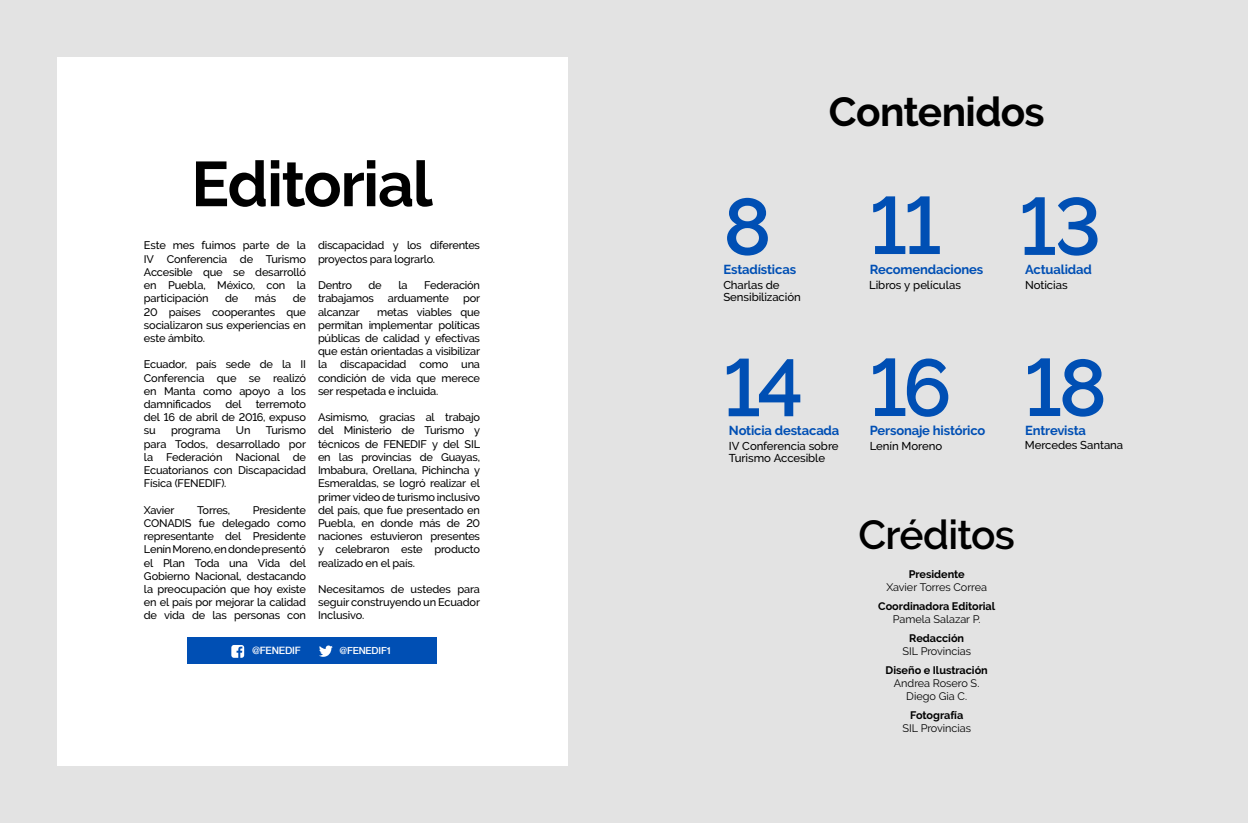
<style>
.page{position:relative;width:1248px;height:823px;background:#fff}
.page>*{position:absolute;margin:0;border:0;box-sizing:border-box;transform-origin:0 0}
.t1{font:600 80.3px/161.2px "Raleway";letter-spacing:-.04em;color:#004fb4}
.t2{font:700 63px "Raleway";letter-spacing:-.025em;color:#000}
.t3{font:700 40.5px "Raleway";letter-spacing:-.015em;color:#000}
.t4{font:600 40.5px "Raleway";letter-spacing:-.02em;color:#000}
.t5{font:700 13px "Raleway";letter-spacing:-.015em;color:#004fb4}
.t6{font:500 11.4px/11.8px "Raleway";letter-spacing:-.005em;color:#000}
.t7{font:500 11px/13.2px "Raleway";letter-spacing:-.02em;color:#000;text-align:justify}
.t8{font:10.9px/13.1px "Raleway";letter-spacing:-.005em;color:#000;text-align:center}
.t9{font:700 10.9px "Raleway";letter-spacing:-.005em;color:#000}
.t10{font:500 10.1px "Helvetica Neue";letter-spacing:-.02em;color:#fff}
.t11{font:500 9.8px "Helvetica Neue";letter-spacing:-.02em;color:#fff}
</style>
<div class="page">
<div style="left:0;top:0;width:624px;height:822px;background:#e3e3e3"></div>
<div style="left:57px;top:57px;width:510px;height:708px;background:#fff"></div>
<div style="left:624px;top:0;width:623px;height:822px;background:#e3e3e3"></div>
<div style="left:187px;top:637px;width:249px;height:26px;background:#004fb4"></div>
<svg style="left:231px;top:645px;width:13px;height:12px"></svg>
<svg style="left:319px;top:645px;width:14px;height:11px"></svg>
<h2 class="t2" style="left:191px;top:148px;width:243px">Editorial</h2>
<p class="t7" style="left:144px;top:239px;width:164px">Este mes fuimos parte de la IV Conferencia de Turismo Accesible que se desarrolló en Puebla, México, con la participación</p>
<p class="t7" style="left:144px;top:291px;width:163px;text-indent:149px">de 20 países cooperantes que socializaron sus experiencias en este ámbito.</p>
<p class="t7" style="left:144px;top:357px;width:163px">Ecuador, país sede de la II Conferencia que se realizó en Manta como apoyo a los damnificados</p>
<p class="t7" style="left:225px;top:291px;width:15px">de</p>
<p class="t7" style="left:255px;top:291px;width:23px">más</p>
<p class="t7" style="left:225px;top:397px;width:18px">del</p>
<p class="t7" style="left:144px;top:397px;width:163px;text-indent:112px">terremoto del 16 de abril de 2016, expuso su</p>
<p class="t7" style="left:144px;top:423px;width:163px;text-indent:122px">Turismo para Todos, desarrollado por la Federación Nacional de Ecuatorianos con Discapacidad Física (FENEDIF).</p>
<p class="t7" style="left:144px;top:503px;width:32px">Xavier</p>
<p class="t7" style="left:197px;top:503px;width:35px">Torres,</p>
<p class="t7" style="left:171px;top:423px;width:51px">programa</p>
<p class="t7" style="left:236px;top:423px;width:16px">Un</p>
<p class="t7" style="left:144px;top:503px;width:163px;text-indent:109px">Presidente CONADIS fue delegado como representante del Presidente Lenín Moreno, en donde presentó el Plan Toda una Vida del Gobierno Nacional, destacando la preocupación que hoy existe en el país por mejorar la calidad de vida de las personas con</p>
<p class="t7" style="left:318px;top:239px;width:163px">discapacidad y los diferentes proyectos para lograrlo.</p>
<p class="t7" style="left:318px;top:278px;width:36px">Dentro</p>
<p class="t7" style="left:368px;top:278px;width:15px">de</p>
<p class="t7" style="left:398px;top:278px;width:11px">la</p>
<p class="t7" style="left:424px;top:278px;width:57px">Federación</p>
<p class="t7" style="left:318px;top:291px;width:57px">trabajamos</p>
<p class="t7" style="left:388px;top:291px;width:62px">arduamente</p>
<p class="t7" style="left:463px;top:291px;width:19px">por</p>
<p class="t7" style="left:318px;top:305px;width:43px">alcanzar</p>
<p class="t7" style="left:318px;top:305px;width:163px;text-indent:59px">metas viables que permitan implementar políticas públicas de calidad y efectivas que están orientadas a visibilizar la discapacidad como una condición de vida que merece ser respetada e incluida.</p>
<p class="t7" style="left:318px;top:410px;width:164px">Asimismo, gracias al trabajo del Ministerio de Turismo y técnicos de FENEDIF y del SIL en las provincias de Guayas, Imbabura, Orellana, Pichincha y Esmeraldas, se logró realizar el primer video de turismo inclusivo del país, que fue presentado en Puebla, en donde más de 20 naciones estuvieron presentes y celebraron este producto realizado en el país.</p>
<p class="t7" style="left:318px;top:582px;width:163px">Necesitamos de ustedes para seguir construyendo un Ecuador Inclusivo.</p>
<p class="t10" style="left:252px;top:642px;width:50px">@FENEDIF</p>
<p class="t11" style="left:339px;top:642px;width:54px">@FENEDIF1</p>
<h3 class="t3" style="left:828px;top:88px;width:217px">Contenidos</h3>
<h1 class="t1" style="left:723px;top:146px;width:82px">8<br>14</h1>
<h1 class="t1" style="left:869px;top:145px;width:83px;line-height:161.8px">11<br>16</h1>
<h1 class="t1" style="left:1019px;top:146px;width:89px;line-height:160.9px">13<br>18</h1>
<p class="t5" style="left:723px;top:261px;width:74px">Estadísticas</p>
<p class="t5" style="left:869px;top:261px;width:115px">Recomendaciones</p>
<p class="t5" style="left:1025px;top:261px;width:68px">Actualidad</p>
<p class="t6" style="left:723px;top:279px;width:79px">Charlas de<br>Sensibilización</p>
<p class="t6" style="left:869px;top:279px;width:93px">Libros y películas</p>
<p class="t6" style="left:1025px;top:279px;width:44px">Noticias</p>
<p class="t5" style="left:729px;top:422px;width:112px">Noticia destacada</p>
<p class="t5" style="left:869px;top:422px;width:117px">Personaje histórico</p>
<p class="t6" style="left:728px;top:439px;width:111px">IV Conferencia sobre</p>
<p class="t6" style="left:869px;top:439px;width:74px">Lenín Moreno</p>
<p class="t6" style="left:728px;top:451px;width:98px">Turismo Accesible</p>
<p class="t5" style="left:1025px;top:422px;width:62px">Entrevista</p>
<p class="t6" style="left:1024px;top:438px;width:100px">Mercedes Santana</p>
<h3 class="t4" style="left:858px;top:511px;width:158px">Créditos</h3>
<p class="t9" style="left:908px;top:567px;width:57px">Presidente</p>
<p class="t8" style="left:886px;top:580px;width:102px">Xavier Torres Correa</p>
<p class="t9" style="left:878px;top:599px;width:119px">Coordinadora Editorial</p>
<p class="t8" style="left:892px;top:612px;width:89px">Pamela Salazar P.</p>
<p class="t9" style="left:909px;top:631px;width:56px">Redacción</p>
<p class="t8" style="left:902px;top:644px;width:70px">SIL Provincias</p>
<p class="t9" style="left:885px;top:663px;width:104px">Diseño e Ilustración</p>
<p class="t8" style="left:893px;top:676px;width:87px">Andrea Rosero S.<br>Diego Gia C.</p>
<p class="t9" style="left:910px;top:708px;width:55px">Fotografía</p>
<p class="t8" style="left:902px;top:721px;width:70px">SIL Provincias</p>
</div>
